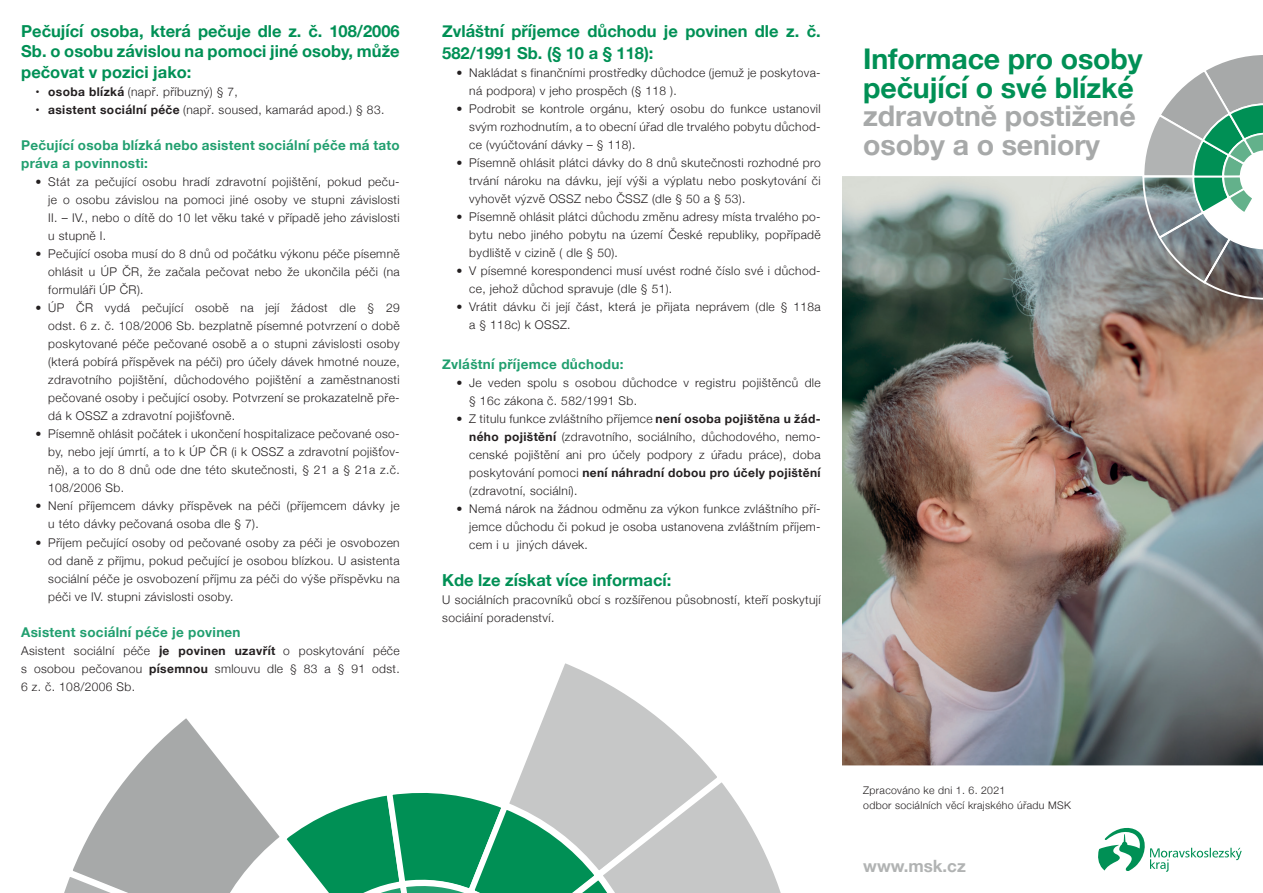
<style>
.page{position:relative;width:1263px;height:893px;background:#fff}
.page>*{position:absolute;margin:0;border:0;box-sizing:border-box;transform-origin:0 0}
.t1{font:700 28.5px/28.5px "Helvetica Neue";letter-spacing:-.005em;color:#009055}
.t2{font:700 28.5px/28.5px "Helvetica Neue";letter-spacing:-.005em;color:#a7a9a9}
.t3{font:700 16.95px "Helvetica Neue";color:#b1b3b3}
.t4{font:700 16.5px/19.5px "Helvetica Neue";color:#009055}
.t5{font:700 13.5px/18px "Helvetica Neue";letter-spacing:.02em;color:#219f6f}
.t6{font:300 12px/18px "Helvetica Neue";letter-spacing:.03em;color:#231f20;text-align:justify}
.t7{font:300 10.5px/15px "Helvetica Neue";letter-spacing:.03em;color:#231f20}
.s1{font-weight:700}
.s2{font-family:"Frank New";font-weight:700}
</style>
<div class="page">
<img style="left:842px;top:176px;width:421px;height:589px">
<svg style="left:1141px;top:55px;width:122px;height:246px"></svg>
<svg style="left:1098px;top:828px;width:144px;height:44px"></svg>
<svg style="left:548px;top:663px;width:94px;height:43px"></svg>
<svg style="left:64px;top:706px;width:717px;height:187px"></svg>
<h3 class="t4" style="left:21px;top:22px;width:380px">Pečující osoba, která pečuje dle z. č. 108/2006<br>Sb. o osobu závislou na pomoci jiné osoby, může</h3>
<h3 class="t4" style="left:21px;top:63px;width:172px">pečovat v pozici jako:</h3>
<p class="t6" style="left:36px;top:82px;width:204px"><span class="s1">• osoba blízká</span> (např. příbuzný) § 7,</p>
<p class="t6" style="left:36px;top:100px;width:350px"><span class="s1">• asistent sociální péče</span> (např. soused, kamarád apod.) § 83.</p>
<p class="t5" style="left:21px;top:137px;width:380px">Pečující osoba blízká nebo asistent sociální péče má tato práva a povinnosti:</p>
<p class="t6" style="left:48px;top:172px;width:353px;text-indent:-13px">• Stát za pečující osobu hradí zdravotní pojištění, pokud peču&shy;je o osobu závislou na pomoci jiné osoby ve stupni závislosti II. – IV., nebo o dítě do 10 let věku také v případě jeho závislosti u stupně I.</p>
<p class="t6" style="left:48px;top:244px;width:353px;text-indent:-13px">• Pečující osoba musí do 8 dnů od počátku výkonu péče písemně ohlásit u ÚP ČR, že začala pečovat nebo že ukončila péči (na formuláři ÚP ČR).</p>
<p class="t6" style="left:48px;top:298px;width:353px;text-indent:-13px">• ÚP ČR vydá pečující osobě na její žádost dle § 29 odst. 6 z. č. 108/2006 Sb. bezplatně písemné potvrzení o době poskytované péče pečované osobě a o stupni závislosti osoby (která pobírá příspěvek na péči) pro účely dávek hmotné nouze, zdravotního pojištění, důchodového pojištění a zaměstnanosti pečované osoby i pečující osoby. Potvrzení se prokazatelně pře&shy;dá k OSSZ a zdravotní pojišťovně.</p>
<p class="t6" style="left:48px;top:424px;width:353px;text-indent:-13px">• Písemně ohlásit počátek i ukončení hospitalizace pečované oso&shy;by, nebo její úmrtí, a to k ÚP ČR (i k OSSZ a zdravotní pojišťov&shy;ně), a to do 8 dnů ode dne této skutečnosti, § 21 a § 21a z.č.<br>108/2006 Sb.</p>
<p class="t6" style="left:48px;top:496px;width:353px;text-indent:-13px">• Není příjemcem dávky příspěvek na péči (příjemcem dávky je u této dávky pečovaná osoba dle § 7).</p>
<p class="t6" style="left:48px;top:532px;width:353px;text-indent:-13px">• Příjem pečující osoby od pečované osoby za péči je osvobozen od daně z příjmu, pokud pečující je osobou blízkou. U asistenta sociální péče je osvobození příjmu za péči do výše příspěvku na péči ve IV. stupni závislosti osoby.</p>
<p class="t5" style="left:21px;top:623px;width:221px">Asistent sociální péče je povinen</p>
<p class="t6" style="left:21px;top:640px;width:380px">Asistent sociální péče <span class="s2">j</span><span class="s1">e povinen uzavřít</span> o poskytování péče s osobou pečovanou <span class="s1">písemnou</span> smlouvu dle § 83 a § 91 odst.<br>6 z. č. 108/2006 Sb.</p>
<h3 class="t4" style="left:442px;top:21px;width:380px;line-height:21.6px">Zvláštní příjemce důchodu je povinen dle z. č.<br>582/1991 Sb. (§ 10 a § 118):</h3>
<p class="t6" style="left:469px;top:63px;width:353px;text-indent:-13px">• Nakládat s finančními prostředky důchodce (jemuž je poskytova&shy;ná podpora) v jeho prospěch (§ 118 ).</p>
<p class="t6" style="left:469px;top:99px;width:353px;text-indent:-13px">• Podrobit se kontrole orgánu, který osobu do funkce ustanovil svým rozhodnutím, a to obecní úřad dle trvalého pobytu důchod&shy;ce (vyúčtování dávky – § 118).</p>
<p class="t6" style="left:469px;top:153px;width:353px;text-indent:-13px">• Písemně ohlásit plátci dávky do 8 dnů skutečnosti rozhodné pro trvání nároku na dávku, její výši a výplatu nebo poskytování či vyhovět výzvě OSSZ nebo ČSSZ (dle § 50 a § 53).</p>
<p class="t6" style="left:469px;top:207px;width:353px;text-indent:-13px">• Písemně ohlásit plátci důchodu změnu adresy místa trvalého po&shy;bytu nebo jiného pobytu na území České republiky, popřípadě bydliště v cizině ( dle § 50).</p>
<p class="t6" style="left:469px;top:261px;width:353px;text-indent:-13px">• V písemné korespondenci musí uvést rodné číslo své i důchod&shy;ce, jehož důchod spravuje (dle § 51).</p>
<p class="t6" style="left:469px;top:297px;width:353px;text-indent:-13px">• Vrátit dávku či její část, která je přijata neprávem (dle § 118a a § 118c) k OSSZ.</p>
<p class="t5" style="left:442px;top:355px;width:183px">Zvláštní příjemce důchodu:</p>
<p class="t6" style="left:469px;top:372px;width:353px;text-indent:-13px">• Je veden spolu s osobou důchodce v registru pojištěnců dle § 16c zákona č. 582/1991 Sb.</p>
<p class="t6" style="left:469px;top:408px;width:353px;text-indent:-13px">• Z titulu funkce zvláštního příjemce <span class="s1">není osoba pojištěna u žád&shy;ného pojištění</span> (zdravotního, sociálního, důchodového, nemo&shy;censké pojištění ani pro účely podpory z úřadu práce), doba poskytování pomoci <span class="s1">není náhradní dobou pro účely pojištění </span>(zdravotní, sociální).</p>
<p class="t6" style="left:469px;top:498px;width:353px;text-indent:-13px">• Nemá nárok na žádnou odměnu za výkon funkce zvláštního pří&shy;jemce důchodu či pokud je osoba ustanovena zvláštním příjem&shy;cem i u jiných dávek.</p>
<h3 class="t4" style="left:442px;top:571px;width:231px">Kde lze získat více informací:</h3>
<p class="t6" style="left:442px;top:590px;width:380px">U sociálních pracovníků obcí s rozšířenou působností, kteří poskytují sociáiní poradenství.</p>
<h1 class="t1" style="left:863px;top:45px;width:281px">Informace pro osoby pečující o své blízké</h1>
<h1 class="t2" style="left:863px;top:102px;width:274px">zdravotně postižené osoby a o seniory</h1>
<p class="t7" style="left:863px;top:782px;width:209px">Zpracováno ke dni 1. 6. 2021<br>odbor sociálních věcí krajského úřadu MSK</p>
<h2 class="t3" style="left:863px;top:852px;width:104px">www.msk.cz</h2>
</div>
